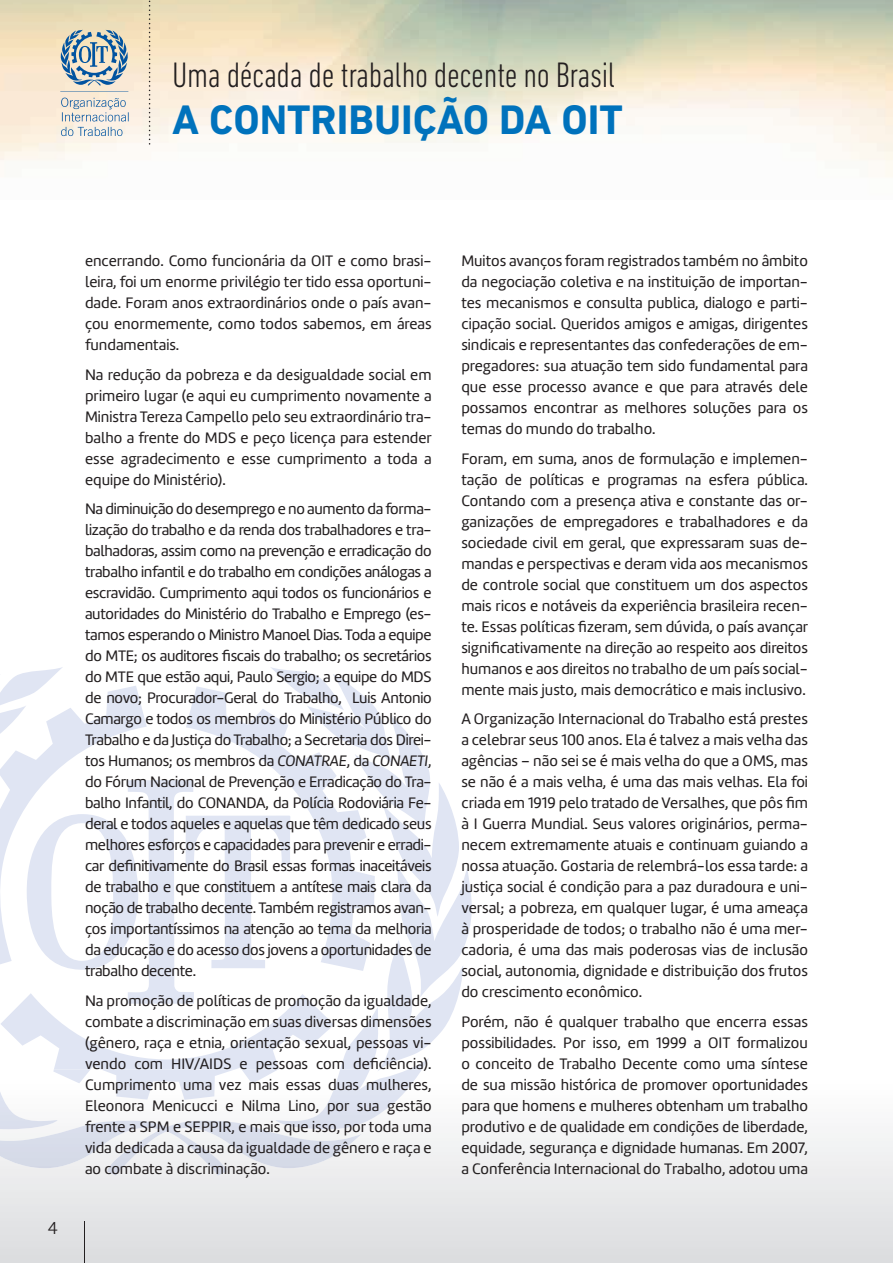
<style>
.page{position:relative;width:893px;height:1263px;background:#fff}
.page>*{position:absolute;margin:0;border:0;box-sizing:border-box;transform-origin:0 0}
.t1{font:700 42px "DIN Next LT Pro";color:#0072bc}
.t2{font:300 condensed 36px "DIN Next LT Pro";letter-spacing:-.01em;color:#231f20}
.t3{font:300 18px "Amelia";color:#231f20}
.t4{font:15.75px/21px "Amelia";color:#231f20;text-align:justify}
.s1{font-style:italic}
</style>
<div class="page">
<svg style="left:0;top:1133px;width:893px;height:130px"></svg>
<svg style="left:149px;top:0;width:1px;height:145px"></svg>
<hr style="left:84px;top:1221px;width:1px;height:42px;background:#231f20">
<svg style="left:60px;top:30px;width:69px;height:106px;background:#bdc5c6"></svg>
<svg style="left:0;top:667px;width:472px;height:377px"></svg>
<svg style="left:0;top:993px;width:334px;height:76px"></svg>
<svg style="left:340px;top:1007px;width:89px;height:62px"></svg>
<svg style="left:0;top:1069px;width:422px;height:107px"></svg>
<h2 class="t2" style="left:172px;top:54px;width:445px">Uma década de trabalho decente no Brasil</h2>
<h1 class="t1" style="left:172px;top:95px;width:452px">A CONTRIBUIÇÃO DA OIT</h1>
<p class="t3" style="left:48px;top:1218px;width:12px">4</p>
<p class="t4" style="left:85px;top:251px;width:348px">encerrando. Como funcionária da OIT e como brasi&shy;leira, foi um enorme privilégio ter tido essa oportuni&shy;dade. Foram anos extraordinários onde o país avan&shy;çou enormemente, como todos sabemos, em áreas fundamentais.</p>
<p class="t4" style="left:85px;top:364px;width:348px">Na redução da pobreza e da desigualdade social em primeiro lugar (e aqui eu cumprimento novamente a Ministra Tereza Campello pelo seu extraordinário tra&shy;balho a frente do MDS e peço licença para estender esse agradecimento e esse cumprimento a toda a equipe do Ministério).</p>
<p class="t4" style="left:85px;top:499px;width:348px">Na diminuição do desemprego e no aumento da forma&shy;lização do trabalho e da renda dos trabalhadores e tra&shy;balhadoras, assim como na prevenção e erradicação do trabalho infantil e do trabalho em condições análogas a escravidão. Cumprimento aqui todos os funcionários e autoridades do Ministério do Trabalho e Emprego (es&shy;tamos esperando o Ministro Manoel Dias. Toda a equipe do MTE; os auditores fiscais do trabalho; os secretários do MTE que estão aqui, Paulo Sergio; a equipe do MDS de novo; Procurador-Geral do Trabalho, Luis Antonio Camargo e todos os membros do Ministério Público do Trabalho e da Justiça do Trabalho; a Secretaria dos Direi&shy;tos Humanos; os membros da <span class="s1">CONATRAE</span>, da <span class="s1">CONAETI</span>, do Fórum Nacional de Prevenção e Erradicação do Tra&shy;balho Infantil, do CONANDA, da Polícia Rodoviária Fe&shy;deral e todos aqueles e aquelas que têm dedicado seus melhores esforços e capacidades para prevenir e erradi&shy;car definitivamente do Brasil essas formas inaceitáveis de trabalho e que constituem a antítese mais clara da noção de trabalho decente. Também registramos avan&shy;ços importantíssimos na atenção ao tema da melhoria da educação e do acesso dos jovens a oportunidades de trabalho decente.</p>
<p class="t4" style="left:85px;top:990px;width:348px">Na promoção de políticas de promoção da igualdade, combate a discriminação em suas diversas dimensões (gênero, raça e etnia, orientação sexual, pessoas vi&shy;vendo com HIV/AIDS e pessoas com deficiência).<br>Cumprimento uma vez mais essas duas mulheres, Eleonora Menicucci e Nilma Lino, por sua gestão frente a SPM e SEPPIR, e mais que isso, por toda uma vida dedicada a causa da igualdade de gênero e raça e ao combate à discriminação.</p>
<p class="t4" style="left:461px;top:250px;width:348px">Muitos avanços foram registrados também no âmbito da negociação coletiva e na instituição de importan&shy;tes mecanismos e consulta publica, dialogo e parti&shy;cipação social. Queridos amigos e amigas, dirigentes sindicais e representantes das confederações de em&shy;pregadores: sua atuação tem sido fundamental para que esse processo avance e que para através dele possamos encontrar as melhores soluções para os temas do mundo do trabalho.</p>
<p class="t4" style="left:461px;top:448px;width:348px">Foram, em suma, anos de formulação e implemen&shy;tação de políticas e programas na esfera pública.<br>Contando com a presença ativa e constante das or&shy;ganizações de empregadores e trabalhadores e da sociedade civil em geral, que expressaram suas de&shy;mandas e perspectivas e deram vida aos mecanismos de controle social que constituem um dos aspectos mais ricos e notáveis da experiência brasileira recen&shy;te. Essas políticas fizeram, sem dúvida, o país avançar significativamente na direção ao respeito aos direitos humanos e aos direitos no trabalho de um país social&shy;mente mais justo, mais democrático e mais inclusivo.</p>
<p class="t4" style="left:461px;top:708px;width:348px">A Organização Internacional do Trabalho está prestes a celebrar seus 100 anos. Ela é talvez a mais velha das agências – não sei se é mais velha do que a OMS, mas se não é a mais velha, é uma das mais velhas. Ela foi criada em 1919 pelo tratado de Versalhes, que pôs fim à I Guerra Mundial. Seus valores originários, perma&shy;necem extremamente atuais e continuam guiando a nossa atuação. Gostaria de relembrá-los essa tarde: a justiça social é condição para a paz duradoura e uni&shy;versal; a pobreza, em qualquer lugar, é uma ameaça à prosperidade de todos; o trabalho não é uma mer&shy;cadoria, é uma das mais poderosas vias de inclusão social, autonomia, dignidade e distribuição dos frutos do crescimento econômico.</p>
<p class="t4" style="left:461px;top:1011px;width:348px">Porém, não é qualquer trabalho que encerra essas possibilidades. Por isso, em 1999 a OIT formalizou o conceito de Trabalho Decente como uma síntese de sua missão histórica de promover oportunidades para que homens e mulheres obtenham um trabalho produtivo e de qualidade em condições de liberdade, equidade, segurança e dignidade humanas. Em 2007, a Conferência Internacional do Trabalho, adotou uma</p>
</div>
